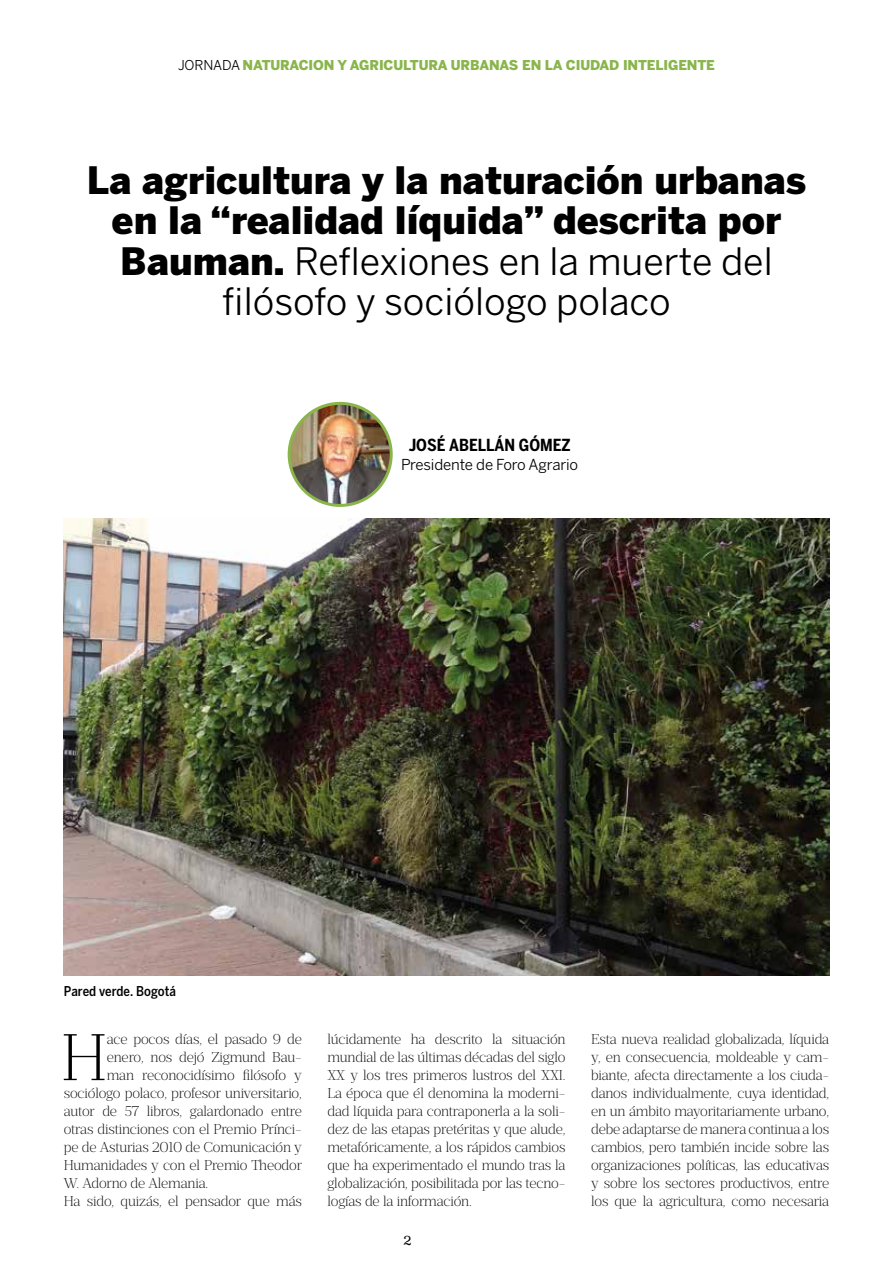
<style>
.page{position:relative;width:893px;height:1263px;background:#fff}
.page>*{position:absolute;margin:0;border:0;box-sizing:border-box;transform-origin:0 0}
.t1{font:200 65.7px "Prumo Text";color:#000}
.t2{font:900 37.5px/40.5px "Benton Sans";color:#000;text-align:center}
.t3{font:700 16.5px "Benton Sans Cond";color:#000}
.t4{font:15px "Benton Sans";letter-spacing:-.01em;color:#000}
.t5{font:200 14.25px/18px "Prumo Text";letter-spacing:-.01em;color:#000;text-align:justify}
.t6{font:900 13.5px "Benton Sans";letter-spacing:-.01em;color:#89b54b}
.t7{font:500 13.5px "Benton Sans Cond";color:#000}
.t8{font:300 13.5px "Superclarendon";color:#000}
.s1{font-weight:400;color:#000}
.s2{font-weight:400}
</style>
<div class="page">
<img style="left:289px;top:403px;width:102px;height:102px;border-radius:51px">
<div style="left:288px;top:402px;width:105px;height:105px;border:3px solid #89b54b;border-radius:50%"></div>
<img style="left:64px;top:519px;width:765px;height:457px">
<p class="t6" style="left:178px;top:57px;width:86px"><span class="s1">JORNADA</span> Naturacion</p>
<p class="t6" style="left:338px;top:57px;width:32px">y Agricultura</p>
<p class="t6" style="left:451px;top:57px;width:21px">Urbanas</p>
<p class="t6" style="left:522px;top:57px;width:54px">enlaciudad</p>
<p class="t6" style="left:623px;top:57px;width:10px">inteligente</p>
<h2 class="t2" style="left:87px;top:159px;width:721px">La agricultura y la naturación urbanas en la “realidad líquida” descrita por Bauman. <span class="s2">Reflexiones en la muerte del filósofo y sociólogo polaco</span></h2>
<p class="t3" style="left:409px;top:435px;width:18px">JOSÉ</p>
<p class="t3" style="left:449px;top:435px;width:123px">ABELLÁN GÓMEZ</p>
<p class="t4" style="left:401px;top:456px;width:179px">Presidente de Foro Agrario</p>
<p class="t7" style="left:64px;top:983px;width:114px">Pared verde. Bogotá</p>
<h1 class="t1" style="left:61px;top:1019px;width:48px">H</h1>
<p class="t5" style="left:107px;top:1030px;width:197px">ace pocos días, el pasado 9 de</p>
<p class="t5" style="left:107px;top:1048px;width:197px">enero, nos dejó Zigmund Bau-</p>
<p class="t5" style="left:107px;top:1066px;width:197px">man reconocidísimo filósofo y</p>
<p class="t5" style="left:64px;top:1084px;width:240px">sociólogo polaco, profesor universitario,</p>
<p class="t5" style="left:64px;top:1102px;width:240px">autor de 57 libros, galardonado entre</p>
<p class="t5" style="left:64px;top:1120px;width:240px">otras distinciones con el Premio Prínci-</p>
<p class="t5" style="left:64px;top:1138px;width:240px">pe de Asturias 2010 de Comunicación y</p>
<p class="t5" style="left:64px;top:1156px;width:240px">Humanidades y con el Premio Theodor</p>
<p class="t5" style="left:64px;top:1174px;width:146px">W. Adorno de Alemania.</p>
<p class="t5" style="left:64px;top:1192px;width:240px">Ha sido, quizás, el pensador que más</p>
<p class="t5" style="left:327px;top:1030px;width:240px">lúcidamente ha descrito la situación mundial de las últimas décadas del siglo XX y los tres primeros lustros del XXI.<br>La época que él denomina la moderni&shy;dad líquida para contraponerla a la soli&shy;dez de las etapas pretéritas y que alude, metafóricamente, a los rápidos cambios que ha experimentado el mundo tras la globalización, posibilitada por las tecno&shy;logías de la información.</p>
<p class="t5" style="left:591px;top:1030px;width:240px">Esta nueva realidad globalizada, líquida y, en consecuencia, moldeable y cam&shy;biante, afecta directamente a los ciuda&shy;danos individualmente, cuya identidad, en un ámbito mayoritariamente urbano, debe adaptarse de manera continua a los cambios, pero también incide sobre las organizaciones políticas, las educativas y sobre los sectores productivos, entre los que la agricultura, como necesaria</p>
<p class="t8" style="left:403px;top:1231px;width:10px">2</p>
</div>
